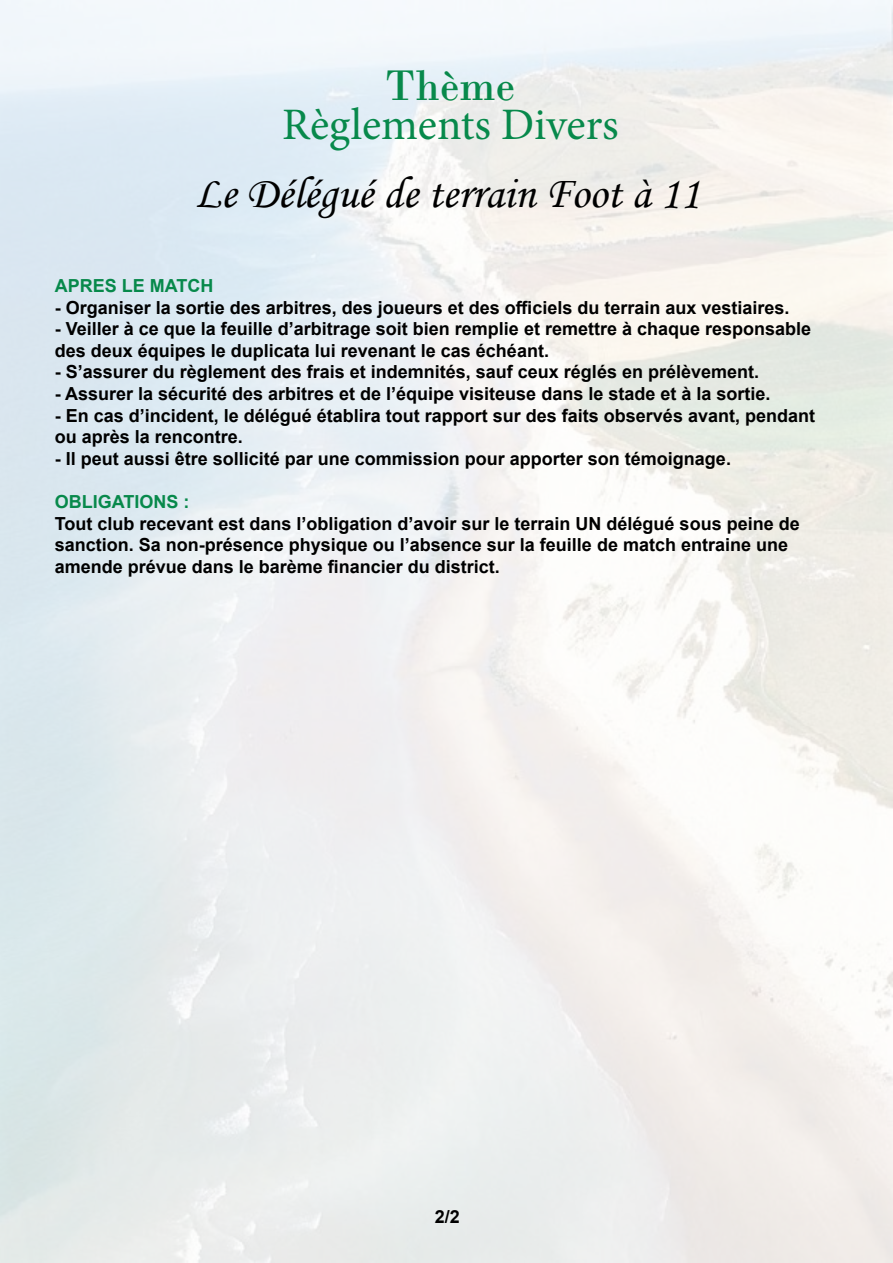
<style>
.page{position:relative;width:893px;height:1263px;background:#fff}
.page>*{position:absolute;margin:0;border:0;box-sizing:border-box;transform-origin:0 0}
.t1{font:45px "Monotype Corsiva";color:#000}
.t2{font:45px "Minion Pro";color:#07894b}
.t3{font:45px "Bodoni";color:#07894b}
.t4{font:700 18px/21.6px "Arial";color:#000}
.t5{font:700 18px "Arial";color:#07894b}
</style>
<div class="page">
<h1 class="t3" style="left:386px;top:59px;width:131px">Thème</h1>
<h1 class="t2" style="left:282px;top:94px;width:338px">Règlements Divers</h1>
<h1 class="t1" style="left:195px;top:166px;width:506px">Le Délégué de terrain Foot à 11</h1>
<p class="t5" style="left:55px;top:273px;width:160px">APRES LE MATCH</p>
<p class="t4" style="left:55px;top:297px;width:736px">- Organiser la sortie des arbitres, des joueurs et des officiels du terrain aux vestiaires.</p>
<p class="t4" style="left:55px;top:318px;width:758px">- Veiller à ce que la feuille d’arbitrage soit bien remplie et remettre à chaque responsable des deux équipes le duplicata lui revenant le cas échéant.</p>
<p class="t4" style="left:55px;top:361px;width:706px">- S’assurer du règlement des frais et indemnités, sauf ceux réglés en prélèvement.</p>
<p class="t4" style="left:55px;top:383px;width:717px">- Assurer la sécurité des arbitres et de l’équipe visiteuse dans le stade et à la sortie.</p>
<p class="t4" style="left:55px;top:405px;width:762px">- En cas d’incident, le délégué établira tout rapport sur des faits observés avant, pendant ou après la rencontre.</p>
<p class="t4" style="left:55px;top:448px;width:678px">- Il peut aussi être sollicité par une commission pour apporter son témoignage.</p>
<p class="t5" style="left:55px;top:489px;width:136px">OBLIGATIONS :</p>
<p class="t4" style="left:55px;top:513px;width:746px">Tout club recevant est dans l’obligation d’avoir sur le terrain UN délégué sous peine de sanction. Sa non-présence physique ou l’absence sur la feuille de match entraine une amende prévue dans le barème financier du district.</p>
<p class="t4" style="left:435px;top:1206px;width:27px">2/2</p>
</div>
